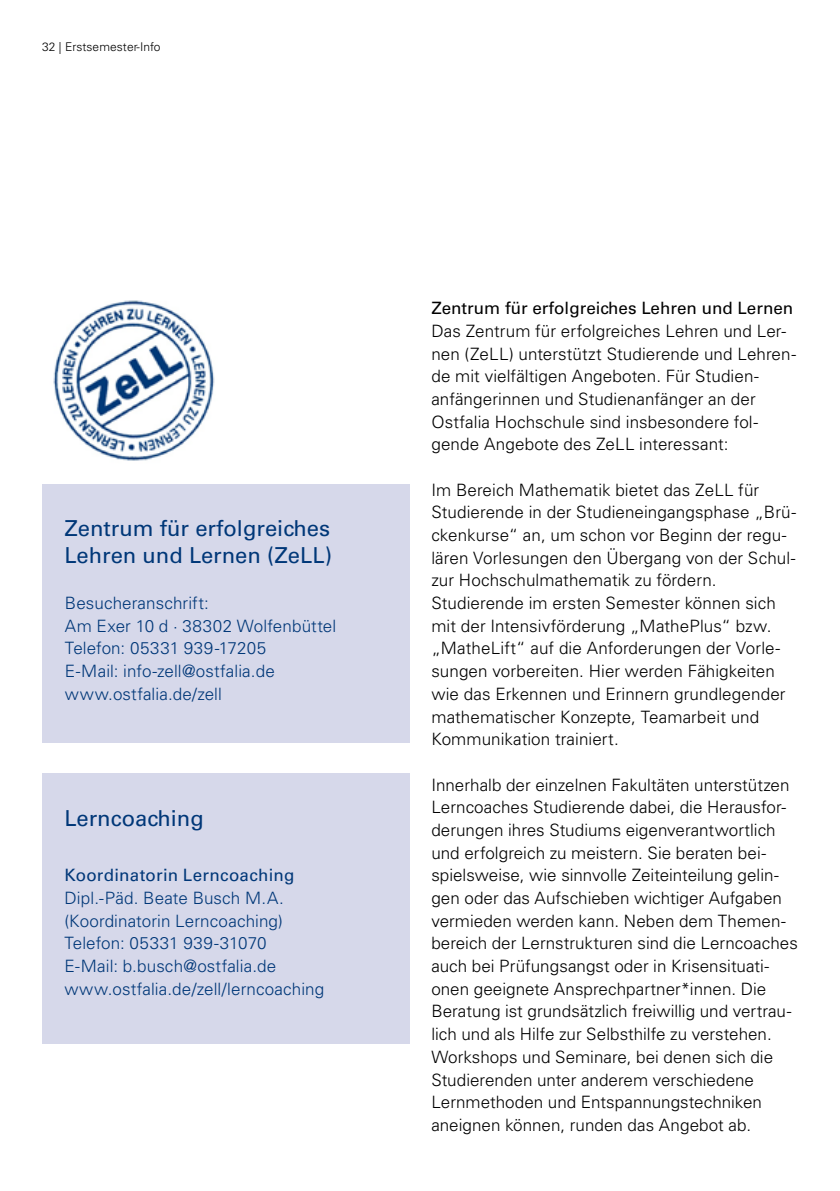
<style>
.page{position:relative;width:840px;height:1191px;background:#fff}
.page>*{position:absolute;margin:0;border:0;box-sizing:border-box;transform-origin:0 0}
.t1{font:22px/26.4px "Univers LT Std";color:#003778}
.t2{font:300 17px/22.6px "Univers LT Std";letter-spacing:.005em;color:#000}
.t3{font:300 17px/22.6px "Univers LT Std";letter-spacing:.005em;color:#003778}
.t4{font:17px "Univers LT Std";color:#000}
.t5{font:17px "Univers LT Std";letter-spacing:.015em;color:#003778}
.t6{font:300 12px "Univers LT Std";letter-spacing:.005em;color:#000}
</style>
<div class="page">
<div style="left:42px;top:773px;width:367px;height:270px;background:#d6d8ea"></div>
<div style="left:42px;top:484px;width:367px;height:259px;background:#d6d8ea"></div>
<img style="left:53px;top:300px;width:162px;height:161px">
<p class="t6" style="left:42px;top:39px;width:120px">32 | Erstsemester-Info</p>
<p class="t1" style="left:64px;top:515px;width:269px">Zentrum für erfolgreiches<br>Lehren und Lernen (ZeLL)</p>
<p class="t3" style="left:65px;top:592px;width:273px">Besucheranschrift:<br>Am Exer 10 d · 38302 Wolfenbüttel<br>Telefon: 05331 939-17205<br>E-Mail: info-zell@ostfalia.de www.ostfalia.de/zell</p>
<p class="t1" style="left:64px;top:805px;width:141px">Lerncoaching</p>
<p class="t5" style="left:64px;top:865px;width:231px">Koordinatorin Lerncoaching</p>
<p class="t3" style="left:64px;top:886px;width:261px">Dipl.-Päd. Beate Busch M.A. (Koordinatorin Lerncoaching)<br>Telefon: 05331 939-31070<br>E-Mail: b.busch@ostfalia.de www.ostfalia.de/zell/lerncoaching</p>
<p class="t4" style="left:431px;top:298px;width:363px">Zentrum für erfolgreiches Lehren und Lernen</p>
<p class="t2" style="left:431px;top:319px;width:366px">Das Zentrum für erfolgreiches Lehren und Ler&shy;nen (ZeLL) unterstützt Studierende und Lehren&shy;de mit vielfältigen Angeboten. Für Studien&shy;anfängerinnen und Studienanfänger an der Ostfalia Hochschule sind insbesondere fol&shy;gende Angebote des ZeLL interessant:</p>
<p class="t2" style="left:431px;top:478px;width:366px">Im Bereich Mathematik bietet das ZeLL für Studierende in der Studieneingangsphase „Brü&shy;ckenkurse“ an, um schon vor Beginn der regu&shy;lären Vorlesungen den Übergang von der Schul&shy;zur Hochschulmathematik zu fördern.<br>Studierende im ersten Semester können sich mit der Intensivförderung „MathePlus“ bzw. „MatheLift“ auf die Anforderungen der Vorle&shy;sungen vorbereiten. Hier werden Fähigkeiten wie das Erkennen und Erinnern grundlegender mathematischer Konzepte, Teamarbeit und Kommunikation trainiert.</p>
<p class="t2" style="left:431px;top:773px;width:368px">Innerhalb der einzelnen Fakultäten unterstützen Lerncoaches Studierende dabei, die Herausfor&shy;derungen ihres Studiums eigenverantwortlich und erfolgreich zu meistern. Sie beraten bei&shy;spielsweise, wie sinnvolle Zeiteinteilung gelin&shy;gen oder das Aufschieben wichtiger Aufgaben vermieden werden kann. Neben dem Themen&shy;bereich der Lernstrukturen sind die Lerncoaches auch bei Prüfungsangst oder in Krisensituati&shy;onen geeignete Ansprechpartner*innen. Die Beratung ist grundsätzlich freiwillig und vertrau&shy;lich und als Hilfe zur Selbsthilfe zu verstehen.<br>Workshops und Seminare, bei denen sich die Studierenden unter anderem verschiedene Lernmethoden und Entspannungstechniken aneignen können, runden das Angebot ab.</p>
</div>
